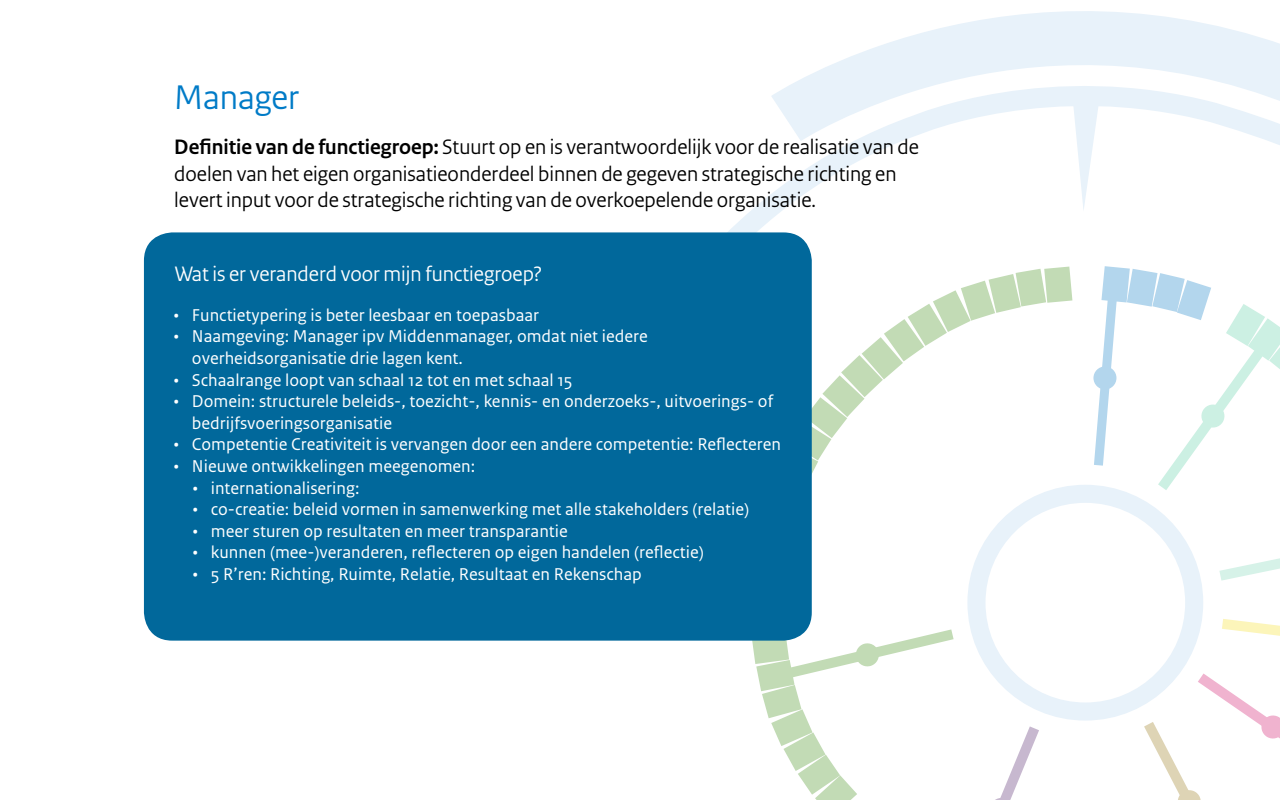
<style>
.page{position:relative;width:1280px;height:800px;background:#fff}
.page>*{position:absolute;margin:0;border:0;box-sizing:border-box;transform-origin:0 0}
.t1{font:36px "Rijksoverheid Sans Heading";color:#007bc7}
.t2{font:22px/26.4px "Rijksoverheid Sans Heading";color:#000}
.t3{font:22px "Rijksoverheid Sans Heading";color:#fff}
.t4{font:18px/21.6px "Rijksoverheid Sans Text";color:#fff}
.s1{font-weight:700}
</style>
<div class="page">
<svg style="left:1144px;top:673px;width:136px;height:127px"></svg>
<svg style="left:823px;top:11px;width:457px;height:58px"></svg>
<svg style="left:728px;top:69px;width:552px;height:232px"></svg>
<svg style="left:967px;top:485px;width:236px;height:236px"></svg>
<svg style="left:1222px;top:619px;width:58px;height:17px"></svg>
<svg style="left:1219px;top:558px;width:61px;height:23px"></svg>
<svg style="left:752px;top:609px;width:296px;height:191px"></svg>
<svg style="left:1089px;top:266px;width:191px;height:235px"></svg>
<svg style="left:812px;top:267px;width:260px;height:316px"></svg>
<div style="left:144px;top:232px;width:668px;height:409px;background:#01689b;border-radius:28px"></div>
<h1 class="t1" style="left:174px;top:77px;width:127px">Manager</h1>
<p class="t2" style="left:174px;top:134px;width:746px"><span class="s1">Definitie van de functiegroep:</span> Stuurt op en is verantwoordelijk voor de realisatie van de doelen van het eigen organisatieonderdeel binnen de gegeven strategische richting en levert input voor de strategische richting van de overkoepelende organisatie.</p>
<p class="t3" style="left:175px;top:261px;width:369px">Wat is er veranderd voor mijn functiegroep?</p>
<p class="t4" style="left:174px;top:304px;width:367px">• Functietypering is beter leesbaar en toepasbaar</p>
<p class="t4" style="left:192px;top:326px;width:457px;text-indent:-18px">• Naamgeving: Manager ipv Middenmanager, omdat niet iedere overheidsorganisatie drie lagen kent.</p>
<p class="t4" style="left:174px;top:369px;width:400px">• Schaalrange loopt van schaal 12 tot en met schaal 15</p>
<p class="t4" style="left:192px;top:391px;width:583px;text-indent:-18px">• Domein: structurele beleids-, toezicht-, kennis- en onderzoeks-, uitvoerings- of bedrijfsvoeringsorganisatie</p>
<p class="t4" style="left:174px;top:434px;width:609px">• Competentie Creativiteit is vervangen door een andere competentie: Reflecteren</p>
<p class="t4" style="left:174px;top:456px;width:303px">• Nieuwe ontwikkelingen meegenomen:</p>
<p class="t4" style="left:193px;top:477px;width:168px">• internationalisering:</p>
<p class="t4" style="left:193px;top:499px;width:558px">• co-creatie: beleid vormen in samenwerking met alle stakeholders (relatie)</p>
<p class="t4" style="left:193px;top:520px;width:376px">• meer sturen op resultaten en meer transparantie</p>
<p class="t4" style="left:193px;top:542px;width:513px">• kunnen (mee-)veranderen, reflecteren op eigen handelen (reflectie)</p>
<p class="t4" style="left:193px;top:564px;width:450px">• 5 R’ren: Richting, Ruimte, Relatie, Resultaat en Rekenschap</p>
</div>
